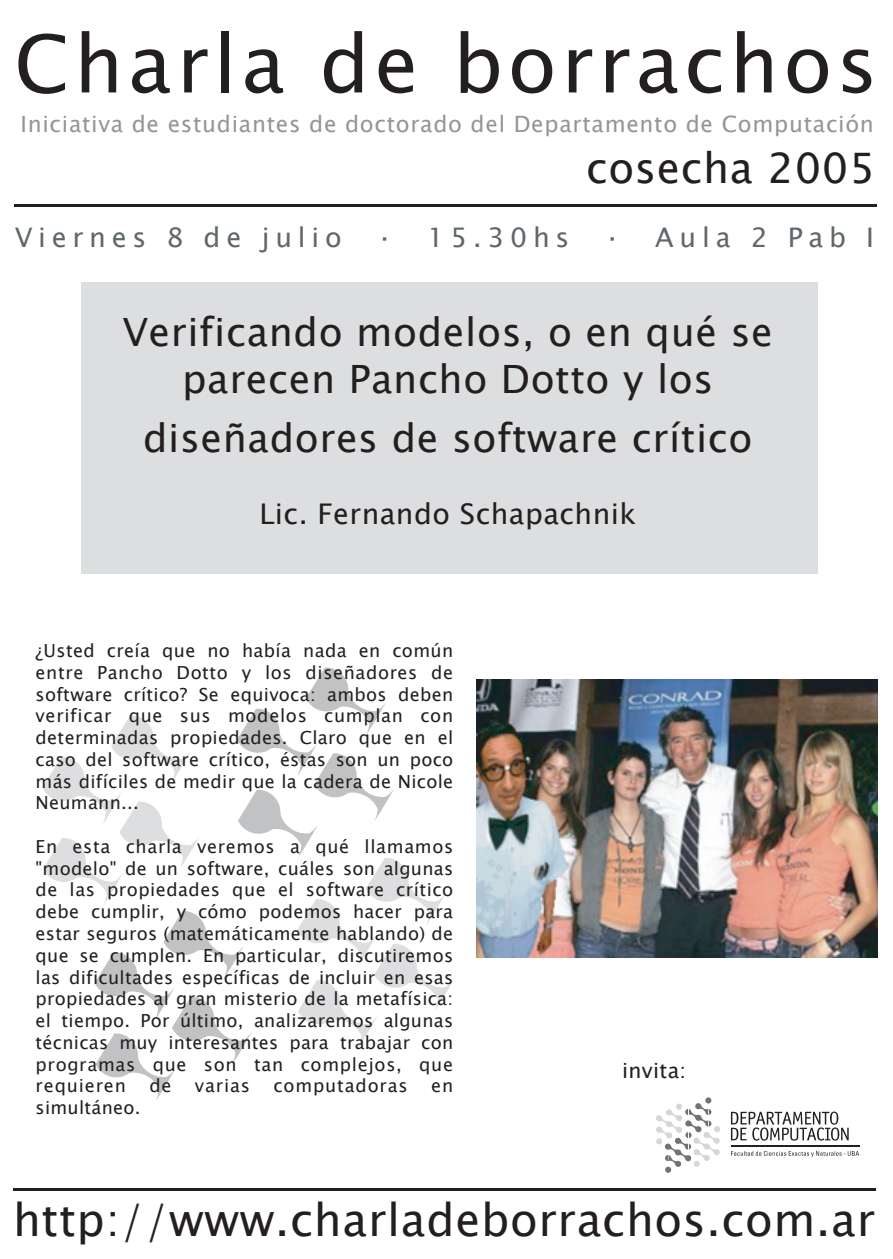
<style>
.page{position:relative;width:893px;height:1259px;background:#fff}
.page>*{position:absolute;margin:0;border:0;box-sizing:border-box;transform-origin:0 0}
.t1{font:79.5px "Lucida Sans Unicode";letter-spacing:.06em;color:#231f20}
.t2{font:45px "Lucida Sans Unicode";letter-spacing:.015em;color:#231f20}
.t3{font:42px "Lucida Sans Unicode";letter-spacing:.015em;color:#231f20}
.t4{font:39px/46.5px "Lucida Sans Unicode";letter-spacing:.015em;color:#231f20;text-align:center}
.t5{font:28.5px "Lucida Sans Unicode";letter-spacing:.015em;color:#231f20}
.t6{font:27px "Lucida Sans Unicode";letter-spacing:.215em;color:#5f676b}
.t7{font:22.5px "Lucida Sans Unicode";letter-spacing:.03em;color:#939598}
.t8{font:21px "Lucida Sans Unicode";letter-spacing:.015em;color:#231f20}
.t9{font:18px/21.8px "Lucida Sans Unicode";letter-spacing:.015em;color:#231f20;text-align:justify}
.t10{font:18px "Lucida Sans Unicode";letter-spacing:.045em;color:#231f20}
</style>
<div class="page">
<div style="left:81px;top:282px;width:737px;height:291px;background:#dddee0"></div>
<svg style="left:656px;top:1097px;width:64px;height:75px"></svg>
<svg style="left:731px;top:1151px;width:128px;height:5px"></svg>
<hr style="left:731px;top:1145px;width:128px;height:1px;background:#231f20">
<svg style="left:731px;top:1111px;width:117px;height:29px"></svg>
<hr style="left:13px;top:1187px;width:863px;height:3px;background:#231f20">
<svg style="left:42px;top:667px;width:412px;height:433px"></svg>
<hr style="left:14px;top:204px;width:863px;height:3px;background:#231f20">
<img style="left:476px;top:680px;width:401px;height:277px">
<h1 class="t1" style="left:14px;top:1px;width:864px">Charla de borrachos</h1>
<p class="t7" style="left:21px;top:106px;width:854px">Iniciativa de estudiantes de doctorado del Departamento de Computación</p>
<h3 class="t3" style="left:586px;top:135px;width:291px">cosecha 2005</h3>
<h3 class="t6" style="left:15px;top:216px;width:328px">Viernes 8 de julio</h3>
<h3 class="t6" style="left:376px;top:216px;width:195px">· 15.30hs</h3>
<h3 class="t6" style="left:603px;top:216px;width:272px">· Aula 2 Pab I</h3>
<h3 class="t4" style="left:122px;top:309px;width:652px">Verificando modelos, o en qué se parecen Pancho Dotto y los</h3>
<h3 class="t4" style="left:143px;top:415px;width:611px">diseñadores de software crítico</h3>
<h3 class="t5" style="left:259px;top:491px;width:378px">Lic. Fernando Schapachnik</h3>
<p class="t9" style="left:36px;top:640px;width:419px">¿Usted creía que no había nada en común entre Pancho Dotto y los diseñadores de software crítico? Se equivoca: ambos deben verificar que sus modelos cumplan con determinadas propiedades. Claro que en el caso del software crítico, éstas son un poco más difíciles de medir que la cadera de Nicole Neumann...</p>
<p class="t9" style="left:36px;top:835px;width:419px">En esta charla veremos a qué llamamos "modelo" de un software, cuáles son algunas de las propiedades que el software crítico debe cumplir, y cómo podemos hacer para estar seguros (matemáticamente hablando) de que se cumplen. En particular, discutiremos las dificultades específicas de incluir en esas propiedades al gran misterio de la metafísica: el tiempo. Por último, analizaremos algunas técnicas muy interesantes para trabajar con programas que son tan complejos, que requieren</p>
<p class="t9" style="left:149px;top:1075px;width:24px">de</p>
<p class="t9" style="left:195px;top:1075px;width:57px">varias</p>
<p class="t10" style="left:273px;top:1071px;width:136px">computadoras</p>
<p class="t9" style="left:431px;top:1075px;width:24px">en</p>
<p class="t9" style="left:36px;top:1096px;width:106px">simultáneo.</p>
<p class="t8" style="left:622px;top:1053px;width:66px">invita:</p>
<h2 class="t2" style="left:13px;top:1184px;width:863px">http://www.charladeborrachos.com.ar</h2>
</div>
